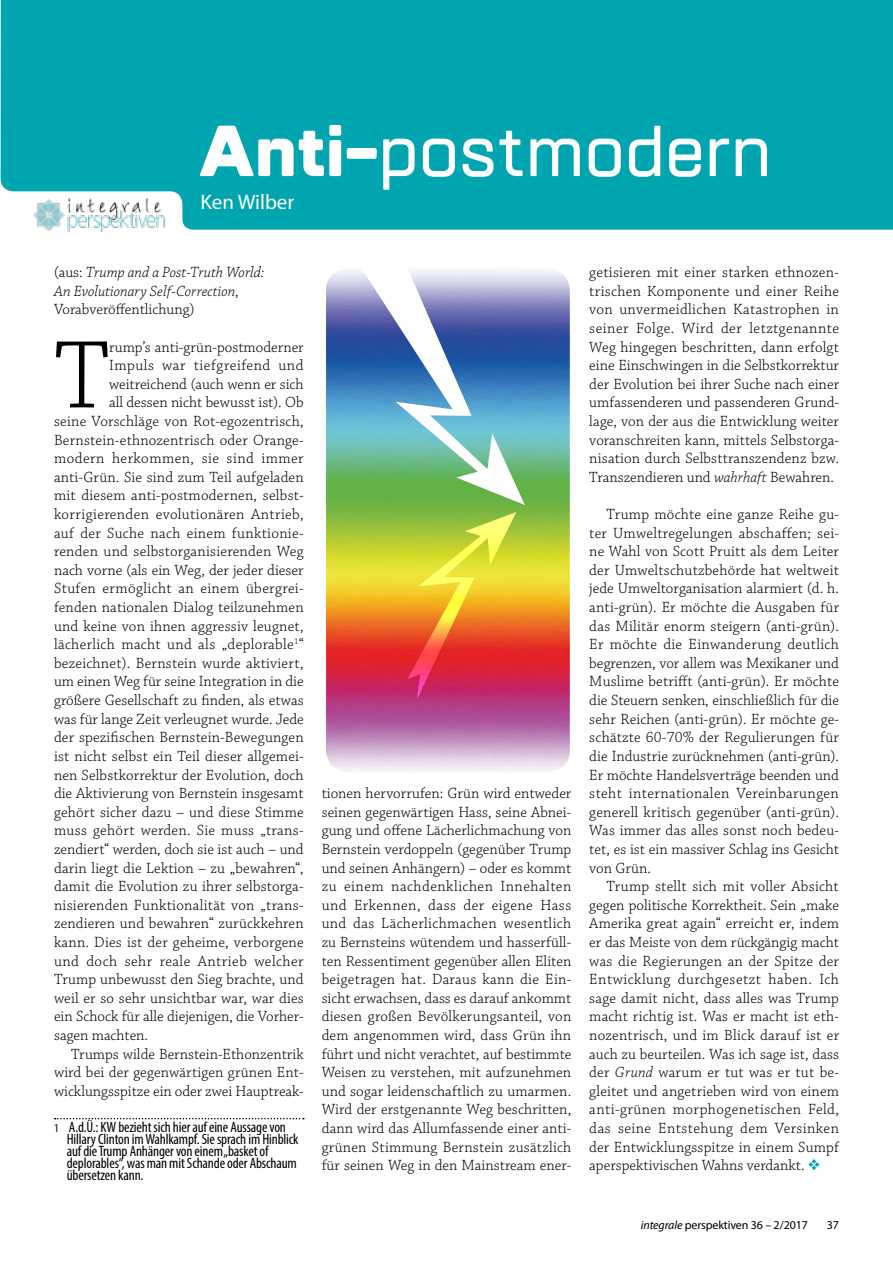
<style>
.page{position:relative;width:893px;height:1263px;background:#fff}
.page>*{position:absolute;margin:0;border:0;box-sizing:border-box;transform-origin:0 0}
.Fliesstext_Start{font:300 101.4px "Chaparral Pro";color:#000}
.headline_1_weiss{font:500 72px "TT Lakes";letter-spacing:-.025em;color:#fff}
.SEITENKOPF_Weiss{font:21px "Myriad Pro";color:#fff}
.Fliesstext_Einzug{font:300 15.6px/18.6px "Chaparral Pro";letter-spacing:.005em;color:#000;text-align:justify}
.Fliesstext_Start-2{font:300 15.6px "Chaparral Pro";letter-spacing:.01em;color:#000}
.Fliesstext_Start-3{font:italic 300 15.6px/18.6px "Chaparral Pro";color:#000}
.Fliesstext_Start-4{font:300 15.6px "Chaparral Pro";letter-spacing:.03em;color:#000}
.Fliesstext_Start-5{font:300 15.6px "Chaparral Pro";letter-spacing:.035em;color:#000}
.FOOTNOTE{font:condensed 15px/12px "Myriad Pro";letter-spacing:-.01em;color:#000}
.t1{font:12px "Myriad Pro";letter-spacing:-.01em;color:#000}
.s1{font-weight:800}
.s2{font-style:normal}
.s3{font-size:12px}
.s4{font-style:italic}
.s5{color:#00a5b0}
</style>
<div class="page">
<div style="left:1px;top:0;width:892px;height:230px;background:#00a5b0"></div>
<img style="left:33px;top:198px;width:146px;height:33px">
<svg style="left:55px;top:1118px;width:249px;height:1px"></svg>
<img style="left:326px;top:270px;width:244px;height:502px">
<svg style="left:353px;top:270px;width:172px;height:235px"></svg>
<svg style="left:407px;top:512px;width:109px;height:187px;background:#db903b"></svg>
<p class="headline_1_weiss" style="left:200px;top:105px;width:574px"><span class="s1">Anti-</span>postmodern</p>
<p class="SEITENKOPF_Weiss" style="left:200px;top:189px;width:95px">Ken Wilber</p>
<p class="Fliesstext_Start-3" style="left:54px;top:264px;width:212px"><span class="s2">(aus:</span> Trump and a Post-Truth World:<br>An Evolutionary Self‑Correction<span class="s2">,<br>Vorabveröffentlichung)</span></p>
<p class="Fliesstext_Start" style="left:54px;top:320px;width:57px">T</p>
<p class="Fliesstext_Start-2" style="left:109px;top:338px;width:196px">rump’s anti-grün-postmoderner</p>
<p class="Fliesstext_Start-5" style="left:109px;top:357px;width:196px">Impuls war tiefgreifend und</p>
<p class="Fliesstext_Start-2" style="left:109px;top:375px;width:196px">weitreichend (auch wenn er sich</p>
<p class="Fliesstext_Start-2" style="left:109px;top:394px;width:196px">all dessen nicht bewusst ist). Ob</p>
<p class="Fliesstext_Start-2" style="left:54px;top:413px;width:251px">seine Vorschläge von Rot-egozentrisch,</p>
<p class="Fliesstext_Start-2" style="left:54px;top:431px;width:251px">Bernstein-ethnozentrisch oder Orange-</p>
<p class="Fliesstext_Start-4" style="left:54px;top:450px;width:251px">modern herkommen, sie sind immer</p>
<p class="Fliesstext_Start-2" style="left:54px;top:468px;width:251px">anti-Grün. Sie sind zum Teil aufgeladen</p>
<p class="Fliesstext_Start-2" style="left:54px;top:487px;width:251px">mit diesem anti-postmodernen, selbst-</p>
<p class="Fliesstext_Start-2" style="left:54px;top:506px;width:251px">korrigierenden evolutionären Antrieb,</p>
<p class="Fliesstext_Start-2" style="left:54px;top:524px;width:251px">auf der Suche nach einem funktionie-</p>
<p class="Fliesstext_Start-2" style="left:54px;top:543px;width:251px">renden und selbstorganisierenden Weg</p>
<p class="Fliesstext_Start-2" style="left:54px;top:561px;width:251px">nach vorne (als ein Weg, der jeder dieser</p>
<p class="Fliesstext_Start-2" style="left:54px;top:580px;width:251px">Stufen ermöglicht an einem übergrei-</p>
<p class="Fliesstext_Start-2" style="left:54px;top:599px;width:251px">fenden nationalen Dialog teilzunehmen</p>
<p class="Fliesstext_Start-2" style="left:54px;top:617px;width:251px">und keine von ihnen aggressiv leugnet,</p>
<p class="Fliesstext_Start-2" style="left:54px;top:636px;width:251px">lächerlich macht und als „deplorable<sup>1</sup>“</p>
<p class="Fliesstext_Start-2" style="left:54px;top:654px;width:251px">bezeichnet). Bernstein wurde aktiviert,</p>
<p class="Fliesstext_Start-2" style="left:54px;top:673px;width:251px">um einen Weg für seine Integration in die</p>
<p class="Fliesstext_Start-2" style="left:54px;top:692px;width:251px">größere Gesellschaft zu finden, als etwas</p>
<p class="Fliesstext_Start-2" style="left:54px;top:710px;width:251px">was für lange Zeit verleugnet wurde. Jede</p>
<p class="Fliesstext_Start-2" style="left:54px;top:729px;width:251px">der spezifischen Bernstein-Bewegungen</p>
<p class="Fliesstext_Start-2" style="left:54px;top:747px;width:251px">ist nicht selbst ein Teil dieser allgemei-</p>
<p class="Fliesstext_Start-2" style="left:54px;top:766px;width:251px">nen Selbstkorrektur der Evolution, doch</p>
<p class="Fliesstext_Start-2" style="left:54px;top:785px;width:251px">die Aktivierung von Bernstein insgesamt</p>
<p class="Fliesstext_Start-2" style="left:54px;top:803px;width:251px">gehört sicher dazu – und diese Stimme</p>
<p class="Fliesstext_Start-2" style="left:54px;top:822px;width:251px">muss gehört werden. Sie muss „trans-</p>
<p class="Fliesstext_Start-2" style="left:54px;top:840px;width:251px">zendiert“ werden, doch sie ist auch – und</p>
<p class="Fliesstext_Start-2" style="left:54px;top:859px;width:251px">darin liegt die Lektion – zu „bewahren“,</p>
<p class="Fliesstext_Start-2" style="left:54px;top:878px;width:251px">damit die Evolution zu ihrer selbstorga-</p>
<p class="Fliesstext_Start-2" style="left:54px;top:896px;width:251px">nisierenden Funktionalität von „trans-</p>
<p class="Fliesstext_Start-2" style="left:54px;top:915px;width:251px">zendieren und bewahren“ zurückkehren</p>
<p class="Fliesstext_Start-2" style="left:54px;top:933px;width:251px">kann. Dies ist der geheime, verborgene</p>
<p class="Fliesstext_Start-4" style="left:54px;top:952px;width:251px">und doch sehr reale Antrieb welcher</p>
<p class="Fliesstext_Start-2" style="left:54px;top:971px;width:251px">Trump unbewusst den Sieg brachte, und</p>
<p class="Fliesstext_Start-2" style="left:54px;top:989px;width:251px">weil er so sehr unsichtbar war, war dies</p>
<p class="Fliesstext_Start-2" style="left:54px;top:1008px;width:251px">ein Schock für alle diejenigen, die Vorher-</p>
<p class="Fliesstext_Start-2" style="left:54px;top:1026px;width:96px">sagen machten.</p>
<p class="Fliesstext_Einzug" style="left:54px;top:1045px;width:251px;text-indent:17px">Trumps wilde Bernstein-Ethonzentrik wird bei der gegenwärtigen grünen Ent&shy;wicklungsspitze ein oder zwei Hauptreak-</p>
<p class="FOOTNOTE" style="left:67px;top:1121px;width:233px;text-indent:-13px"><span class="s3">1</span> A.d.Ü.: KW bezieht sich hier auf eine Aussage von Hillary Clinton im Wahlkampf. Sie sprach im Hinblick auf die Trump Anhänger von einem „basket of deplorables“, was man mit Schande oder Abschaum übersetzen kann.</p>
<p class="Fliesstext_Einzug" style="left:322px;top:784px;width:251px">tionen hervorrufen: Grün wird entweder seinen gegenwärtigen Hass, seine Abnei&shy;gung und offene Lächerlichmachung von Bernstein verdoppeln (gegenüber Trump und seinen Anhängern) – oder es kommt zu einem nachdenklichen Innehalten und Erkennen, dass der eigene Hass und das Lächerlichmachen wesentlich zu Bernsteins wütendem und hasserfüll&shy;ten Ressentiment gegenüber allen Eliten beigetragen hat. Daraus kann die Ein&shy;sicht erwachsen, dass es darauf ankommt diesen großen Bevölkerungsanteil, von dem angenommen wird, dass Grün ihn führt und nicht verachtet, auf bestimmte Weisen zu verstehen, mit aufzunehmen und sogar leidenschaftlich zu umarmen.<br>Wird der erstgenannte Weg beschritten, dann wird das Allumfassende einer anti&shy;grünen Stimmung Bernstein zusätzlich für seinen Weg in den Mainstream ener-</p>
<p class="Fliesstext_Einzug" style="left:589px;top:264px;width:251px">getisieren mit einer starken ethnozen&shy;trischen Komponente und einer Reihe von unvermeidlichen Katastrophen in seiner Folge. Wird der letztgenannte Weg hingegen beschritten, dann erfolgt eine Einschwingen in die Selbstkorrektur der Evolution bei ihrer Suche nach einer umfassenderen und passenderen Grund&shy;lage, von der aus die Entwicklung weiter voranschreiten kann, mittels Selbstorga&shy;nisation durch Selbsttranszendenz bzw.<br>Transzendieren und <span class="s4">wahrhaft</span> Bewahren.</p>
<p class="Fliesstext_Einzug" style="left:589px;top:505px;width:251px;text-indent:17px">Trump möchte eine ganze Reihe gu&shy;ter Umweltregelungen abschaffen; sei&shy;ne Wahl von Scott Pruitt als dem Leiter der Umweltschutzbehörde hat weltweit jede Umweltorganisation alarmiert (d. h. anti-grün). Er möchte die Ausgaben für das Militär enorm steigern (anti-grün).<br>Er möchte die Einwanderung deutlich begrenzen, vor allem was Mexikaner und Muslime betrifft (anti-grün). Er möchte die Steuern senken, einschließlich für die sehr Reichen (anti-grün). Er möchte ge&shy;schätzte 60-70% der Regulierungen für die Industrie zurücknehmen (anti-grün).<br>Er möchte Handelsverträge beenden und steht internationalen Vereinbarungen generell kritisch gegenüber (anti-grün).<br>Was immer das alles sonst noch bedeu&shy;tet, es ist ein massiver Schlag ins Gesicht von Grün.</p>
<p class="Fliesstext_Einzug" style="left:589px;top:877px;width:251px;text-indent:17px">Trump stellt sich mit voller Absicht gegen politische Korrektheit. Sein „make Amerika great again“ erreicht er, indem er das Meiste von dem rückgängig macht was die Regierungen an der Spitze der Entwicklung durchgesetzt haben. Ich sage damit nicht, dass alles was Trump macht richtig ist. Was er macht ist eth&shy;nozentrisch, und im Blick darauf ist er auch zu beurteilen. Was ich sage ist, dass der <span class="s4">Grund</span> warum er tut was er tut be&shy;gleitet und angetrieben wird von einem anti-grünen morphogenetischen Feld, das seine Entstehung dem Versinken der Entwicklungsspitze in einem Sumpf aperspektivischen Wahns verdankt. <span class="s5">❖</span></p>
<p class="t1" style="left:641px;top:1217px;width:169px"><span class="s4">integrale</span> perspektiven 36 – 2/2017</p>
<p class="t1" style="left:827px;top:1217px;width:14px">37</p>
</div>
